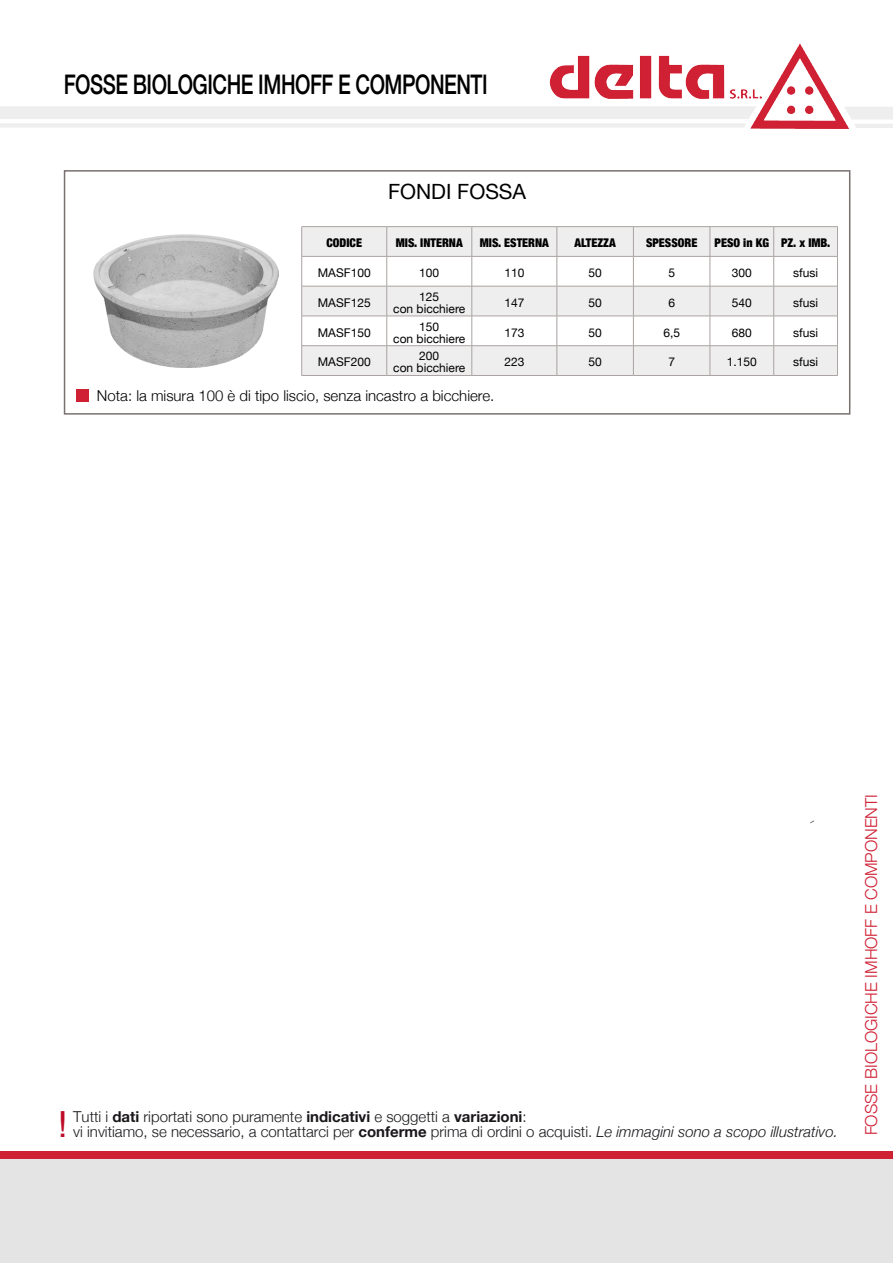
<style>
.page{position:relative;width:893px;height:1263px;background:#fff}
.page>*{position:absolute;margin:0;border:0;box-sizing:border-box;transform-origin:0 0}
.t1{font:36px "Helvetica";color:#bc0c27}
.t2{font:500 27px "Helvetica Neue";letter-spacing:-.025em;color:#000;scale:.75 1}
.t3{font:21px "Helvetica Neue";color:#000}
.t4{font:300 16.5px "Helvetica Neue";color:#d02034}
.t5{font:300 15px "Helvetica Neue";color:#1a171b}
.t6{font:300 15px "Helvetica Neue";color:#000}
.t7{font:12px/12px "Helvetica Neue";color:#000;text-align:center}
.t8{font:900 condensed 12px "Helvetica Neue";color:#000}
.s1{font-weight:700}
.s2{font-style:italic}
</style>
<div class="page">
<div style="left:0;top:1154px;width:893px;height:109px;background:#e4e4e4"></div>
<img style="left:757px;top:43px;width:87px;height:85px">
<svg style="left:844px;top:107px;width:49px;height:21px"></svg>
<svg style="left:0;top:106px;width:757px;height:22px"></svg>
<img style="left:550px;top:56px;width:211px;height:43px">
<div style="left:0;top:1151px;width:893px;height:7px;background:#d02034"></div>
<div style="left:64px;top:170px;width:786px;height:245px;border:2px solid #79716f"></div>
<img style="left:94px;top:234px;width:185px;height:133px">
<div style="left:302px;top:227px;width:535px;height:148px;background:#efeeee"></div>
<svg style="left:302px;top:257px;width:535px;height:88px"></svg>
<hr style="left:302px;top:226px;width:85px;height:1px;background:#a9a3a1">
<hr style="left:387px;top:226px;width:85px;height:1px;background:#a9a3a1">
<hr style="left:472px;top:226px;width:85px;height:1px;background:#a9a3a1">
<hr style="left:557px;top:226px;width:76px;height:1px;background:#a9a3a1">
<hr style="left:633px;top:226px;width:77px;height:1px;background:#a9a3a1">
<hr style="left:710px;top:226px;width:64px;height:1px;background:#a9a3a1">
<hr style="left:774px;top:226px;width:64px;height:1px;background:#a9a3a1">
<hr style="left:302px;top:256px;width:85px;height:1px;background:#a9a3a1">
<svg style="left:301px;top:227px;width:1px;height:59px"></svg>
<hr style="left:387px;top:256px;width:85px;height:1px;background:#a9a3a1">
<svg style="left:386px;top:227px;width:1px;height:59px"></svg>
<hr style="left:472px;top:256px;width:85px;height:1px;background:#a9a3a1">
<svg style="left:472px;top:227px;width:1px;height:59px"></svg>
<hr style="left:557px;top:256px;width:76px;height:1px;background:#a9a3a1">
<svg style="left:557px;top:227px;width:1px;height:59px"></svg>
<hr style="left:633px;top:256px;width:77px;height:1px;background:#a9a3a1">
<svg style="left:633px;top:227px;width:1px;height:59px"></svg>
<hr style="left:710px;top:256px;width:64px;height:1px;background:#a9a3a1">
<svg style="left:710px;top:227px;width:1px;height:59px"></svg>
<hr style="left:774px;top:256px;width:64px;height:1px;background:#a9a3a1">
<svg style="left:773px;top:227px;width:1px;height:59px"></svg>
<svg style="left:837px;top:227px;width:1px;height:59px"></svg>
<hr style="left:302px;top:286px;width:85px;height:1px;background:#a9a3a1">
<hr style="left:301px;top:286px;width:1px;height:30px;background:#a9a3a1">
<hr style="left:387px;top:286px;width:85px;height:1px;background:#a9a3a1">
<hr style="left:386px;top:286px;width:1px;height:30px;background:#a9a3a1">
<hr style="left:472px;top:286px;width:85px;height:1px;background:#a9a3a1">
<hr style="left:472px;top:286px;width:1px;height:30px;background:#a9a3a1">
<hr style="left:557px;top:286px;width:76px;height:1px;background:#a9a3a1">
<hr style="left:557px;top:286px;width:1px;height:30px;background:#a9a3a1">
<hr style="left:633px;top:286px;width:77px;height:1px;background:#a9a3a1">
<hr style="left:633px;top:286px;width:1px;height:30px;background:#a9a3a1">
<hr style="left:710px;top:286px;width:64px;height:1px;background:#a9a3a1">
<hr style="left:710px;top:286px;width:1px;height:30px;background:#a9a3a1">
<hr style="left:774px;top:286px;width:64px;height:1px;background:#a9a3a1">
<hr style="left:773px;top:286px;width:1px;height:30px;background:#a9a3a1">
<hr style="left:837px;top:286px;width:1px;height:30px;background:#a9a3a1">
<hr style="left:302px;top:316px;width:85px;height:1px;background:#a9a3a1">
<hr style="left:387px;top:316px;width:85px;height:1px;background:#a9a3a1">
<hr style="left:472px;top:316px;width:85px;height:1px;background:#a9a3a1">
<hr style="left:557px;top:316px;width:76px;height:1px;background:#a9a3a1">
<hr style="left:633px;top:316px;width:77px;height:1px;background:#a9a3a1">
<hr style="left:710px;top:316px;width:64px;height:1px;background:#a9a3a1">
<hr style="left:774px;top:316px;width:64px;height:1px;background:#a9a3a1">
<hr style="left:302px;top:345px;width:85px;height:1px;background:#a9a3a1">
<svg style="left:301px;top:316px;width:1px;height:59px"></svg>
<hr style="left:387px;top:345px;width:85px;height:1px;background:#a9a3a1">
<svg style="left:386px;top:316px;width:1px;height:59px"></svg>
<hr style="left:472px;top:345px;width:85px;height:1px;background:#a9a3a1">
<svg style="left:472px;top:316px;width:1px;height:59px"></svg>
<hr style="left:557px;top:345px;width:76px;height:1px;background:#a9a3a1">
<svg style="left:557px;top:316px;width:1px;height:59px"></svg>
<hr style="left:633px;top:345px;width:77px;height:1px;background:#a9a3a1">
<svg style="left:633px;top:316px;width:1px;height:59px"></svg>
<hr style="left:710px;top:345px;width:64px;height:1px;background:#a9a3a1">
<svg style="left:710px;top:316px;width:1px;height:59px"></svg>
<hr style="left:774px;top:345px;width:64px;height:1px;background:#a9a3a1">
<svg style="left:773px;top:316px;width:1px;height:59px"></svg>
<svg style="left:837px;top:317px;width:1px;height:58px"></svg>
<hr style="left:302px;top:375px;width:85px;height:1px;background:#a9a3a1">
<hr style="left:387px;top:375px;width:85px;height:1px;background:#a9a3a1">
<hr style="left:472px;top:375px;width:85px;height:1px;background:#a9a3a1">
<hr style="left:557px;top:375px;width:76px;height:1px;background:#a9a3a1">
<hr style="left:633px;top:375px;width:77px;height:1px;background:#a9a3a1">
<hr style="left:710px;top:375px;width:64px;height:1px;background:#a9a3a1">
<hr style="left:774px;top:375px;width:64px;height:1px;background:#a9a3a1">
<div style="left:77px;top:389px;width:12px;height:13px;background:#d02034"></div>
<h2 class="t2" style="left:64px;top:63px;width:567px">FOSSE BIOLOGICHE IMHOFF E COMPONENTI</h2>
<h3 class="t3" style="left:388px;top:176px;width:140px">FONDI FOSSA</h3>
<p class="t8" style="left:326px;top:232px;width:37px">CODICE</p>
<p class="t8" style="left:396px;top:232px;width:68px">MIS. INTERNA</p>
<p class="t8" style="left:480px;top:232px;width:71px">MIS. ESTERNA</p>
<p class="t8" style="left:575px;top:232px;width:43px">ALTEZZA</p>
<p class="t8" style="left:646px;top:232px;width:53px">SPESSORE</p>
<p class="t8" style="left:715px;top:232px;width:117px">PESO in KG PZ. x IMB.</p>
<p class="t7" style="left:318px;top:267px;width:54px">MASF100</p>
<p class="t7" style="left:419px;top:267px;width:22px">100</p>
<p class="t7" style="left:504px;top:267px;width:22px">110</p>
<p class="t7" style="left:588px;top:267px;width:15px">50</p>
<p class="t7" style="left:668px;top:267px;width:8px">5</p>
<p class="t7" style="left:732px;top:267px;width:22px">300</p>
<p class="t7" style="left:793px;top:267px;width:26px">sfusi</p>
<p class="t7" style="left:318px;top:297px;width:54px">MASF125</p>
<p class="t7" style="left:393px;top:291px;width:74px">125<br>con bicchiere</p>
<p class="t7" style="left:504px;top:297px;width:22px">147</p>
<p class="t7" style="left:588px;top:297px;width:15px">50</p>
<p class="t7" style="left:668px;top:297px;width:8px">6</p>
<p class="t7" style="left:732px;top:297px;width:22px">540</p>
<p class="t7" style="left:793px;top:297px;width:26px">sfusi</p>
<p class="t7" style="left:318px;top:327px;width:54px">MASF150</p>
<p class="t7" style="left:393px;top:321px;width:74px">150<br>con bicchiere</p>
<p class="t7" style="left:504px;top:327px;width:22px">173</p>
<p class="t7" style="left:588px;top:327px;width:15px">50</p>
<p class="t7" style="left:663px;top:327px;width:18px">6,5</p>
<p class="t7" style="left:732px;top:327px;width:22px">680</p>
<p class="t7" style="left:793px;top:327px;width:26px">sfusi</p>
<p class="t7" style="left:318px;top:357px;width:54px">MASF200</p>
<p class="t7" style="left:393px;top:351px;width:74px">200<br>con bicchiere</p>
<p class="t7" style="left:504px;top:357px;width:22px">223</p>
<p class="t7" style="left:588px;top:357px;width:15px">50</p>
<p class="t7" style="left:668px;top:357px;width:8px">7</p>
<p class="t7" style="left:727px;top:357px;width:32px">1.150</p>
<p class="t7" style="left:793px;top:357px;width:26px">sfusi</p>
<p class="t6" style="left:97px;top:384px;width:399px">Nota: la misura 100 è di tipo liscio, senza incastro a bicchiere.</p>
<h1 class="t1" style="left:57px;top:1096px;width:12px">!</h1>
<p class="t5" style="left:73px;top:1104px;width:455px">Tutti i <span class="s1">dati</span> riportati sono puramente <span class="s1">indicativi</span> e soggetti a <span class="s1">variazioni</span>:</p>
<p class="t5" style="left:73px;top:1119px;width:766px">vi invitiamo, se necessario, a contattarci per <span class="s1">conferme</span> prima di ordini o acquisti. <span class="s2">Le immagini sono a scopo illustrativo.</span></p>
<p class="t4" style="left:858px;top:1135px;width:343px;rotate:-90deg">FOSSE BIOLOGICHE IMHOFF E COMPONENTI</p>
</div>
